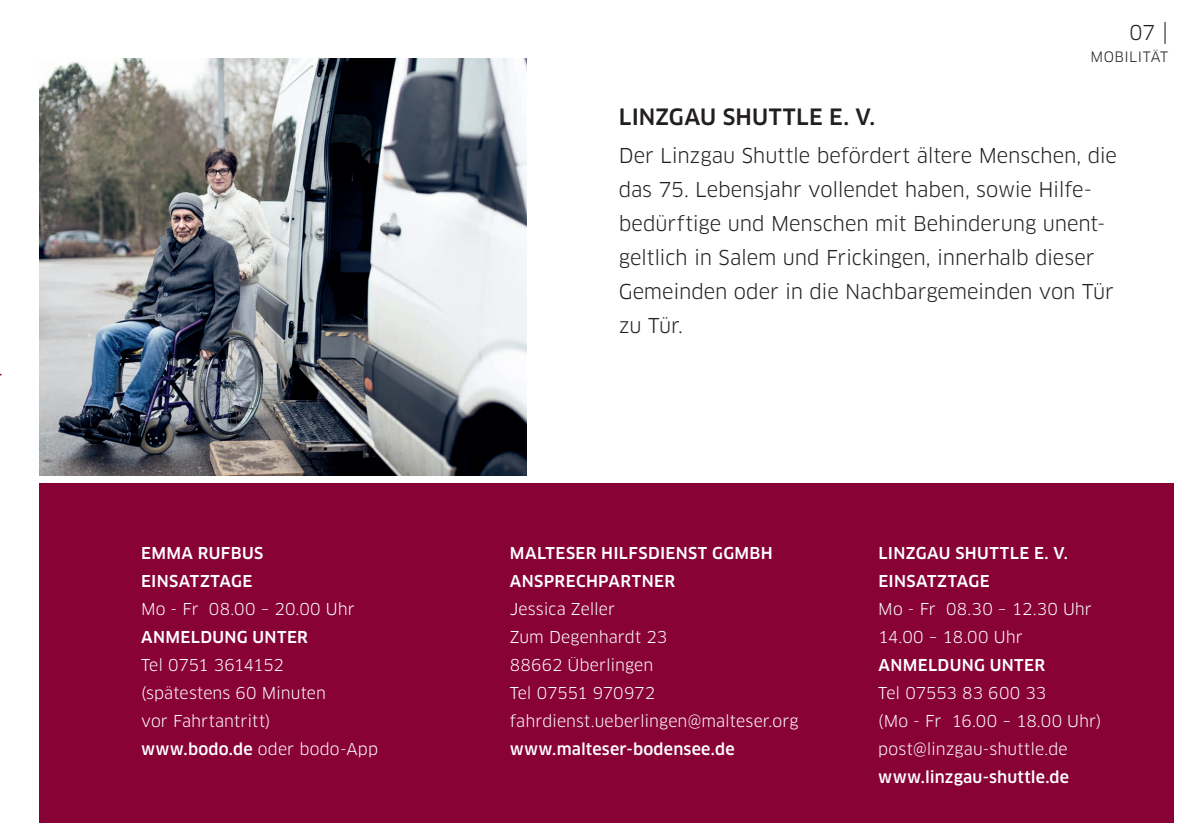
<style>
.page{position:relative;width:1191px;height:840px;background:#fff}
.page>*{position:absolute;margin:0;border:0;box-sizing:border-box;transform-origin:0 0}
.t1{font:500 22px "Clan OT";letter-spacing:.005em;color:#231f20}
.t2{font:20px/34px "Clan OT";letter-spacing:-.01em;color:#231f20}
.t3{font:16px/28px "Clan OT";letter-spacing:.005em;color:#fff}
.t4{font:500 16px/28px "Clan OT";letter-spacing:.02em;color:#fff}
.t5{font:14px "Clan OT";letter-spacing:.03em;color:#231f20}
.s1{font-weight:500}
.s2{font-size:22px}
</style>
<div class="page">
<img style="left:40px;top:59px;width:486px;height:416px">
<div style="left:40px;top:483px;width:1134px;height:339px;background:#880236"></div>
<p class="t4" style="left:141px;top:539px;width:124px">EMMA RUFBUS<br>EINSATZTAGE</p>
<p class="t3" style="left:141px;top:594px;width:215px">Mo - Fr 08.00 – 20.00 Uhr</p>
<p class="t4" style="left:141px;top:623px;width:168px">ANMELDUNG UNTER</p>
<p class="t3" style="left:141px;top:650px;width:238px">Tel 0751 3614152<br>(spätestens 60 Minuten<br>vor Fahrtantritt) <span class="s1">www.bodo.de</span> oder bodo-App</p>
<p class="t2" style="left:1129px;top:16px;width:40px">07 <span class="s2">|</span></p>
<p class="t5" style="left:1090px;top:48px;width:79px">MOBILITÄT</p>
<h1 class="t1" style="left:619px;top:104px;width:258px">LINZGAU SHUTTLE E. V.</h1>
<p class="t2" style="left:619px;top:139px;width:499px">Der Linzgau Shuttle befördert ältere Menschen, die das 75. Lebensjahr vollendet haben, sowie Hilfe&shy;bedürftige und Menschen mit Behinderung unent&shy;geltlich in Salem und Frickingen, innerhalb dieser Gemeinden oder in die Nachbargemeinden von Tür zu Tür.</p>
<p class="t4" style="left:510px;top:539px;width:264px">MALTESER HILFSDIENST GGMBH<br>ANSPRECHPARTNER</p>
<p class="t3" style="left:510px;top:594px;width:290px">Jessica Zeller<br>Zum Degenhardt 23<br>88662 Überlingen<br>Tel 07551 970972 fahrdienst.ueberlingen@malteser.org</p>
<p class="t4" style="left:510px;top:735px;width:226px">www.malteser-bodensee.de</p>
<p class="t4" style="left:878px;top:539px;width:191px">LINZGAU SHUTTLE E. V.<br>EINSATZTAGE</p>
<p class="t3" style="left:878px;top:594px;width:215px">Mo - Fr 08.30 – 12.30 Uhr<br>14.00 – 18.00 Uhr</p>
<p class="t4" style="left:878px;top:651px;width:168px">ANMELDUNG UNTER</p>
<p class="t3" style="left:878px;top:678px;width:225px">Tel 07553 83 600 33<br>(Mo - Fr 16.00 – 18.00 Uhr) post@linzgau-shuttle.de</p>
<p class="t4" style="left:878px;top:763px;width:192px">www.linzgau-shuttle.de</p>
</div>
